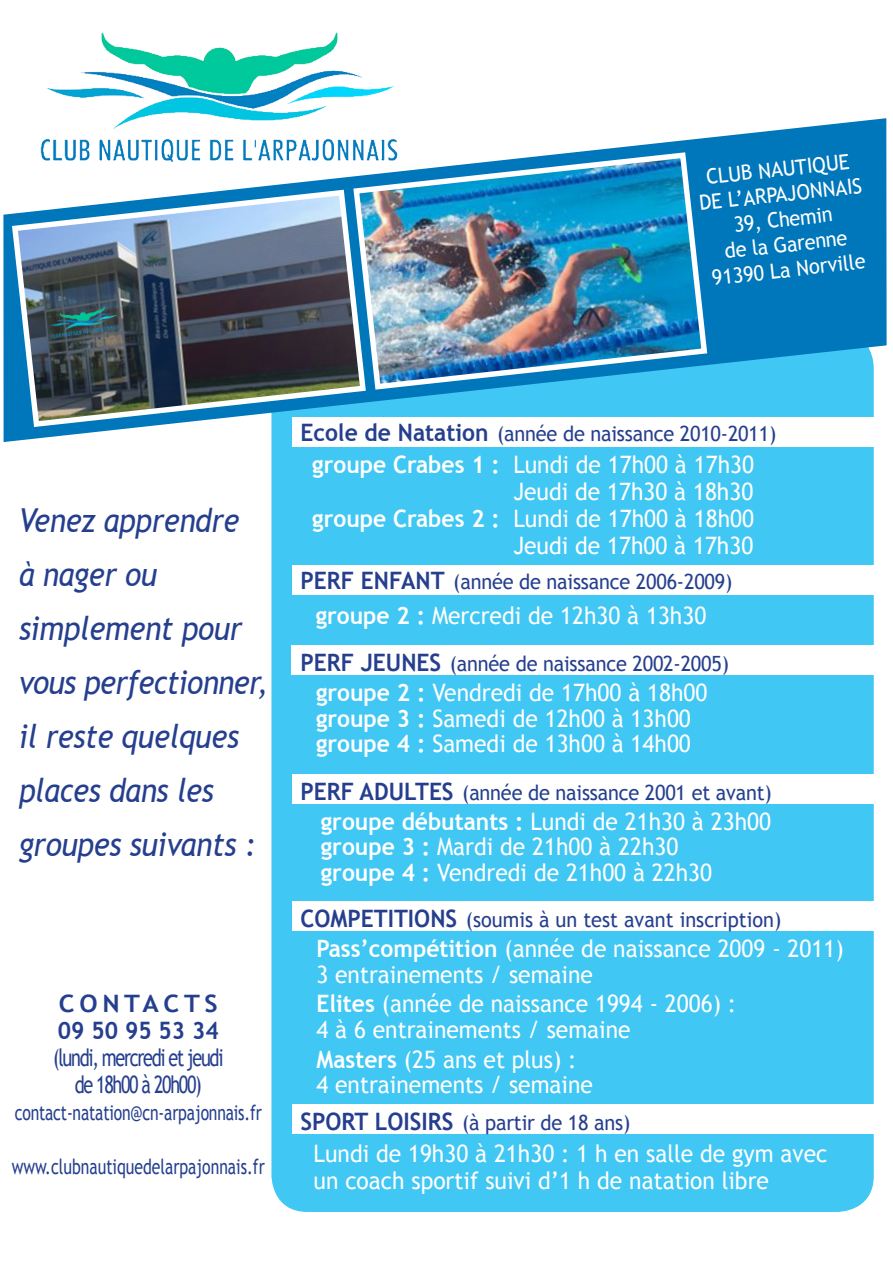
<style>
.page{position:relative;width:893px;height:1263px;background:#fff}
.page>*{position:absolute;margin:0;border:0;box-sizing:border-box;transform-origin:0 0}
.t1{font:italic 33px/54px "Trebuchet MS";letter-spacing:-.01em;color:#253f8e;scale:.9 1}
.t2{font:24px/25.5px "Trebuchet MS";color:#fff;scale:.95 1}
.t3{font:24px/27px "Trebuchet MS";letter-spacing:-.07em;color:#253f8e;text-align:center;scale:.75 1}
.t4{font:700 24px "Trebuchet MS";letter-spacing:.135em;color:#253f8e;scale:.95 1}
.t5{font:700 24px "Trebuchet MS";letter-spacing:.18em;color:#253f8e;scale:1.08 1}
.t6{font:21px "Trebuchet MS";letter-spacing:-.01em;color:#253f8e;scale:.95 1}
.t7{font:21px "Trebuchet MS";letter-spacing:-.01em;color:#253f8e;scale:.75 1}
.t8{font:21px/25.2px "Trebuchet MS";color:#fff;text-align:center;scale:.95 1}
.s1{font-weight:700;font-size:24px}
.s2{font-weight:700}
</style>
<div class="page">
<div style="left:271px;top:331px;width:603px;height:881px;background:#40c7f4;border-radius:36px"></div>
<svg style="left:3px;top:118px;width:884px;height:324px;fill:#07b"></svg>
<img style="left:9px;top:187px;width:360px;height:243px">
<img style="left:350px;top:149px;width:360px;height:244px">
<img style="left:30px;top:32px;width:372px;height:135px">
<div style="left:292px;top:566px;width:583px;height:29px;background:#fff"></div>
<div style="left:292px;top:645px;width:591px;height:30px;background:#fff"></div>
<div style="left:292px;top:774px;width:585px;height:30px;background:#fff"></div>
<div style="left:292px;top:901px;width:598px;height:30px;background:#fff"></div>
<div style="left:292px;top:417px;width:583px;height:30px;background:#fff"></div>
<div style="left:292px;top:1104px;width:583px;height:30px;background:#fff"></div>
<p class="t8" style="left:695px;top:165px;width:174px;rotate:-6deg">CLUB NAUTIQUE<br>DE L’ARPAJONNAIS</p>
<p class="t8" style="left:721px;top:213px;width:131px;rotate:-6deg">39, Chemin de la Garenne</p>
<p class="t8" style="left:711px;top:265px;width:164px;rotate:-6deg">91390 La Norville</p>
<p class="t1" style="left:19px;top:494px;width:278px">Venez apprendre<br>à nager ou simplement pour vous perfectionner,</p>
<p class="t1" style="left:19px;top:710px;width:264px">il reste quelques places dans les groupes suivants :</p>
<p class="t5" style="left:59px;top:988px;width:149px">CONTACTS</p>
<p class="t4" style="left:58px;top:1015px;width:171px">09 50 95 53 34</p>
<p class="t3" style="left:53px;top:1044px;width:229px">(lundi, mercredi et jeudi de 18h00 à 20h00)</p>
<p class="t7" style="left:15px;top:1100px;width:331px">contact-natation@cn-arpajonnais.fr</p>
<p class="t7" style="left:12px;top:1154px;width:339px">www.clubnautiquedelarpajonnais.fr</p>
<p class="t6" style="left:300px;top:421px;width:502px"><span class="s1">Ecole de Natation</span> (année de naissance 2010-2011)</p>
<p class="t2" style="left:312px;top:452px;width:466px"><span class="s2">groupe Crabes 1 :</span> Lundi de 17h00 à 17h30</p>
<p class="t2" style="left:513px;top:479px;width:254px">Jeudi de 17h30 à 18h30</p>
<p class="t2" style="left:312px;top:506px;width:466px"><span class="s2">groupe Crabes 2 :</span> Lundi de 17h00 à 18h00</p>
<p class="t2" style="left:513px;top:533px;width:254px">Jeudi de 17h00 à 17h30</p>
<p class="t6" style="left:300px;top:570px;width:456px"><span class="s1">PERF ENFANT</span> (année de naissance 2006-2009)</p>
<p class="t2" style="left:316px;top:603px;width:413px"><span class="s2">groupe 2 :</span> Mercredi de 12h30 à 13h30</p>
<p class="t6" style="left:300px;top:651px;width:453px"><span class="s1">PERF JEUNES</span> (année de naissance 2002-2005)</p>
<p class="t2" style="left:316px;top:680px;width:413px"><span class="s2">groupe 2 :</span> Vendredi de 17h00 à 18h00</p>
<p class="t2" style="left:316px;top:706px;width:396px"><span class="s2">groupe 3 :</span> Samedi de 12h00 à 13h00</p>
<p class="t2" style="left:316px;top:731px;width:396px"><span class="s2">groupe 4 :</span> Samedi de 13h00 à 14h00</p>
<p class="t6" style="left:300px;top:780px;width:498px"><span class="s1">PERF ADULTES</span> (année de naissance 2001 et avant)</p>
<p class="t2" style="left:321px;top:809px;width:475px"><span class="s2">groupe débutants :</span> Lundi de 21h30 à 23h00</p>
<p class="t2" style="left:321px;top:834px;width:378px"><span class="s2">groupe 3 :</span> Mardi de 21h00 à 22h30</p>
<p class="t2" style="left:321px;top:860px;width:413px"><span class="s2">groupe 4 :</span> Vendredi de 21h00 à 22h30</p>
<p class="t6" style="left:300px;top:907px;width:508px"><span class="s1">COMPETITIONS</span> (soumis à un test avant inscription)</p>
<p class="t2" style="left:316px;top:936px;width:557px"><span class="s2">Pass’compétition</span> (année de naissance 2009 - 2011)</p>
<p class="t2" style="left:316px;top:962px;width:293px">3 entrainements / semaine</p>
<p class="t2" style="left:316px;top:991px;width:444px"><span class="s2">Elites</span> (année de naissance 1994 - 2006) :<br>4 à 6 entrainements / semaine</p>
<p class="t2" style="left:316px;top:1047px;width:275px"><span class="s2">Masters</span> (25 ans et plus) :</p>
<p class="t2" style="left:316px;top:1072px;width:293px">4 entrainements / semaine</p>
<p class="t6" style="left:300px;top:1110px;width:349px"><span class="s1">SPORT LOISIRS</span> (à partir de 18 ans)</p>
<p class="t2" style="left:314px;top:1140px;width:542px;line-height:27px">Lundi de 19h30 à 21h30 : 1 h en salle de gym avec un coach sportif suivi d’1 h de natation libre</p>
</div>
